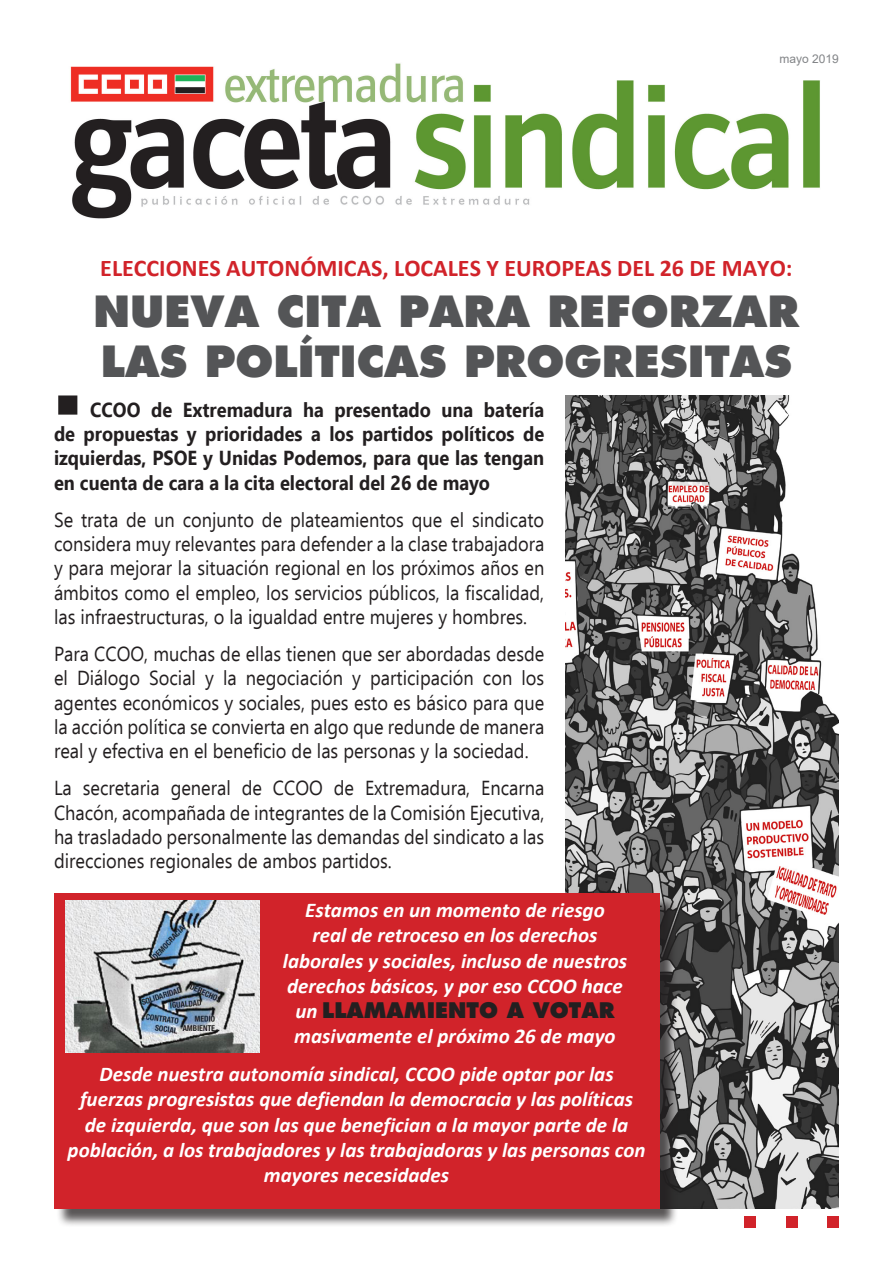
<style>
.page{position:relative;width:893px;height:1263px;background:#fff}
.page>*{position:absolute;margin:0;border:0;box-sizing:border-box;transform-origin:0 0}
.t1{font:800 42px/50.4px "Futura";color:#545557}
.t2{font:700 24px "Calibri";color:#d1232a}
.t3{font:italic 700 21px/25.2px "Calibri";color:#fff;text-align:center}
.t4{font:20.25px/24.3px "Ebrima";color:#231f20;text-align:justify;scale:.9 1}
.t5{font:700 20.25px/24.3px "Ebrima";color:#231f20;text-align:justify;scale:.9 1}
.t6{font:12px "Arial";color:#828487}
.s1{font-family:"Futura";font-weight:800;font-style:normal;color:#231f20}
</style>
<div class="page">
<img style="left:70px;top:63px;width:750px;height:156px">
<div style="left:59px;top:396px;width:18px;height:18px;background:#231f20"></div>
<div style="left:58px;top:395px;width:19px;height:20px;border:2px solid #231f20"></div>
<div style="left:827px;top:1216px;width:12px;height:12px;background:#d1232a"></div>
<div style="left:786px;top:1216px;width:11px;height:12px;background:#d1232a"></div>
<div style="left:744px;top:1216px;width:12px;height:12px;background:#d1232a"></div>
<img style="left:566px;top:395px;width:273px;height:814px">
<div style="left:56px;top:895px;width:622px;height:333px;background:#231f20;opacity:.75"></div>
<div style="left:54px;top:893px;width:605px;height:316px;background:#d1232a"></div>
<img style="left:66px;top:900px;width:193px;height:152px">
<p class="t6" style="left:779px;top:50px;width:61px">mayo 2019</p>
<p class="t2" style="left:100px;top:251px;width:694px">ELECCIONES AUTONÓMICAS, LOCALES Y EUROPEAS DEL 26 DE MAYO:</p>
<p class="t1" style="left:94px;top:286px;width:707px">NUEVA CITA PARA REFORZAR<br>LAS POLÍTICAS PROGRESITAS</p>
<p class="t5" style="left:54px;top:397px;width:546px;text-indent:36px">CCOO de Extremadura ha presentado una batería de propuestas y prioridades a los partidos políticos de izquierdas, PSOE y Unidas Podemos, para que las tengan en cuenta de cara a la cita electoral del 26 de mayo</p>
<p class="t4" style="left:54px;top:507px;width:546px">Se trata de un conjunto de plateamientos que el sindicato considera muy relevantes para defender a la clase trabajadora y para mejorar la situación regional en los próximos años en ámbitos como el empleo, los servicios públicos, la fiscalidad, las infraestructuras, o la igualdad entre mujeres y hombres.</p>
<p class="t4" style="left:54px;top:641px;width:546px">Para CCOO, muchas de ellas tienen que ser abordadas desde el Diálogo Social y la negociación y participación con los agentes económicos y sociales, pues esto es básico para que la acción política se convierta en algo que redunde de manera real y efectiva en el beneficio de las personas y la sociedad.</p>
<p class="t4" style="left:54px;top:776px;width:546px">La secretaria general de CCOO de Extremadura, Encarna Chacón, acompañada de integrantes de la Comisión Ejecutiva, ha trasladado personalmente las demandas del sindicato a las direcciones regionales de ambos partidos.</p>
<p class="t3" style="left:283px;top:897px;width:346px">Estamos en un momento de riesgo<br>real de retroceso en los derechos laborales y sociales, incluso de nuestros derechos básicos, y por eso CCOO hace un <span class="s1">LLAMAMIENTO A VOTAR </span>masivamente el próximo 26 de mayo</p>
<p class="t3" style="left:68px;top:1061px;width:579px">Desde nuestra autonomía sindical, CCOO pide optar por las fuerzas progresistas que defiendan la democracia y las políticas de izquierda, que son las que benefician a la mayor parte de la población, a los trabajadores y las trabajadoras y las personas con mayores necesidades</p>
</div>
